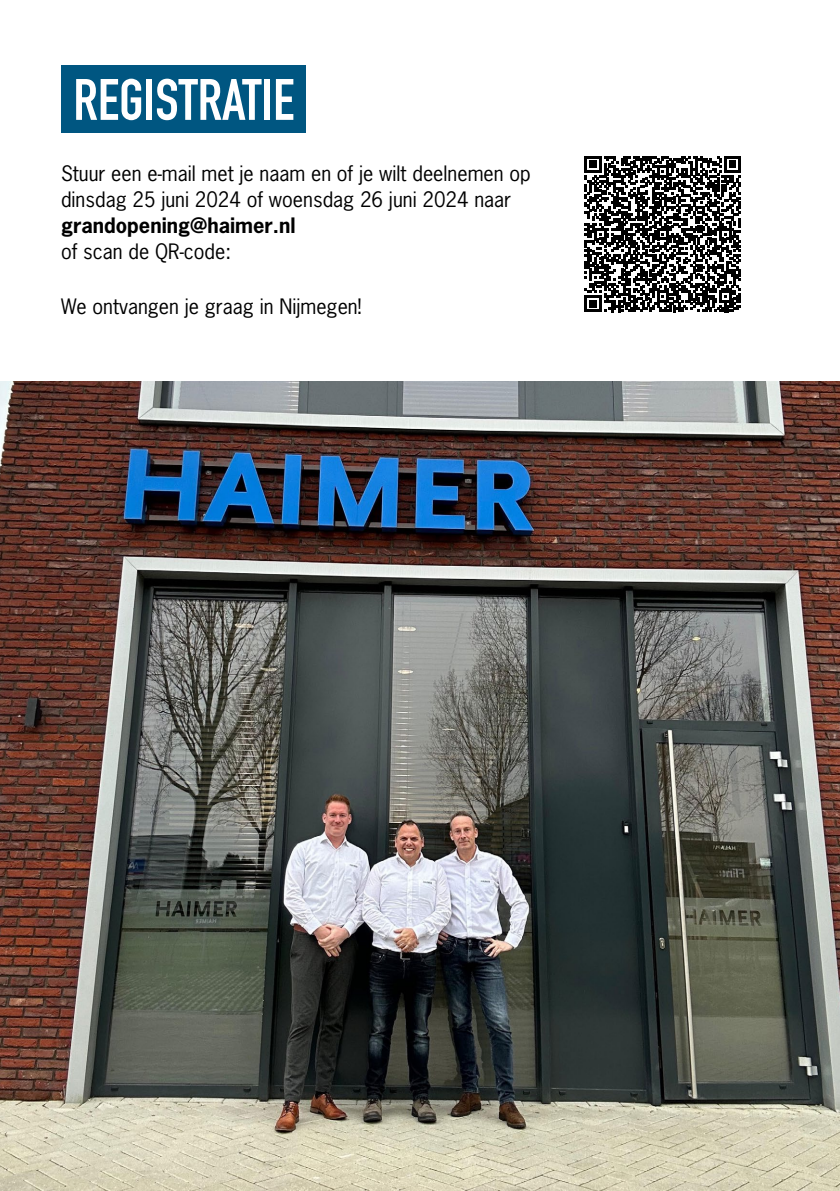
<style>
.page{position:relative;width:840px;height:1191px;background:#fff}
.page>*{position:absolute;margin:0;border:0;box-sizing:border-box;transform-origin:0 0}
.t1{font:57.4px "DIN Engschrift Std";color:#fff}
.t2{font:20px/26px "News Gothic";color:#000}
.t3{font:700 20px "News Gothic";color:#000}
</style>
<div class="page">
<img style="left:0;top:381px;width:839px;height:810px">
<div style="left:61px;top:66px;width:244px;height:67px;background:#005681"></div>
<svg style="left:584px;top:156px;width:156px;height:156px"></svg>
<h1 class="t1" style="left:73px;top:66px;width:222px">REGISTRATIE</h1>
<p class="t2" style="left:61px;top:161px;width:471px">Stuur een e-mail met je naam en of je wilt deelnemen op dinsdag 25 juni 2024 of woensdag 26 juni 2024 naar</p>
<p class="t3" style="left:61px;top:213px;width:236px">grandopening@haimer.nl</p>
<p class="t2" style="left:61px;top:239px;width:171px">of scan de QR-code:</p>
<p class="t2" style="left:61px;top:293px;width:302px">We ontvangen je graag in Nijmegen!</p>
</div>
